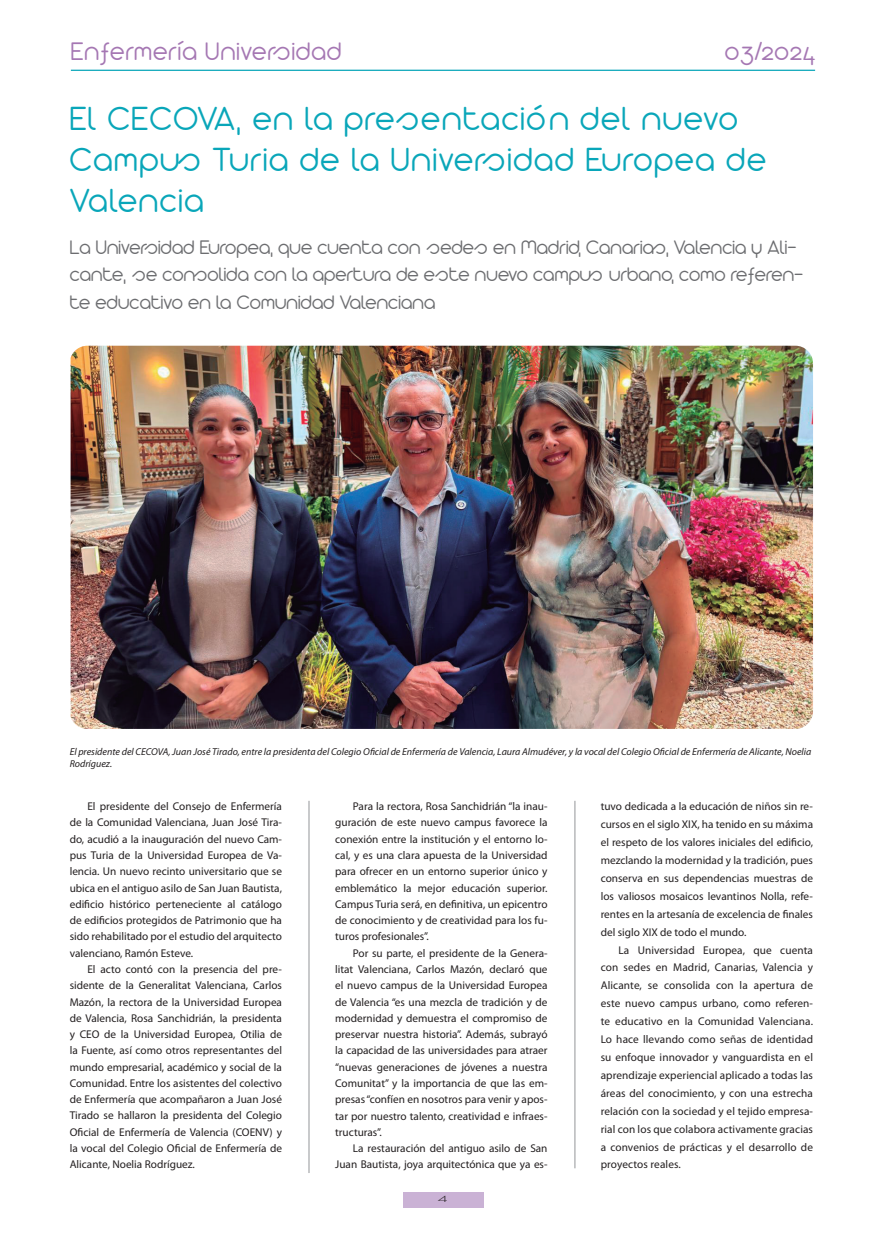
<style>
.page{position:relative;width:886px;height:1241px;background:#fff}
.page>*{position:absolute;margin:0;border:0;box-sizing:border-box;transform-origin:0 0}
.t1{font:300 36.25px/41.2px "Arista 2.0 Alternate";letter-spacing:.05em;color:#09a6b9}
.t2{font:300 27.5px "Arista 2.0 Alternate";letter-spacing:.04em;color:#a577b3}
.t3{font:300 21.25px/27.5px "Arista 2.0 Alternate";letter-spacing:.01em;color:#6c6d70}
.t4{font:11.25px/16.2px "Myriad Pro";color:#231f20;text-align:justify}
.t5{font:italic 10px/12px "Myriad Pro";color:#231f20}
.t6{font:300 8.12px "Futura";color:#231f20;scale:2 1}
</style>
<div class="page">
<hr style="left:71px;top:70px;width:744px;height:1px;background:#09a6b9">
<div style="left:403px;top:1192px;width:80px;height:15px;background:#cab2d5"></div>
<hr style="left:309px;top:800px;width:1px;height:372px;background:#939598">
<img style="left:71px;top:345px;width:742px;height:383px">
<hr style="left:575px;top:800px;width:1px;height:368px;background:#939598">
<h2 class="t2" style="left:71px;top:35px;width:272px">Enfermería Universidad</h2>
<h2 class="t2" style="left:725px;top:35px;width:92px">03/2024</h2>
<h1 class="t1" style="left:70px;top:97px;width:698px">El CECOVA, en la presentación del nuevo<br>Campus Turia de la Universidad Europea de<br>Valencia</h1>
<h3 class="t3" style="left:70px;top:233px;width:735px">La Universidad Europea, que cuenta con sedes en Madrid, Canarias, Valencia y Ali&shy;cante, se consolida con la apertura de este nuevo campus urbano, como referen&shy;te educativo en la Comunidad Valenciana</h3>
<p class="t5" style="left:70px;top:745px;width:743px">El presidente del CECOVA, Juan José Tirado, entre la presidenta del Colegio Oficial de Enfermería de Valencia, Laura Almudéver, y la vocal del Colegio Oficial de Enfermería de Alicante, Noelia<br>Rodríguez.</p>
<p class="t4" style="left:70px;top:798px;width:214px;text-indent:18px">El presidente del Consejo de Enfermería de la Comunidad Valenciana, Juan José Tira&shy;do, acudió a la inauguración del nuevo Cam&shy;pus Turia de la Universidad Europea de Va&shy;lencia. Un nuevo recinto universitario que se ubica en el antiguo asilo de San Juan Bautista, edificio histórico perteneciente al catálogo de edificios protegidos de Patrimonio que ha sido rehabilitado por el estudio del arquitecto valenciano, Ramón Esteve.</p>
<p class="t4" style="left:70px;top:961px;width:214px;text-indent:18px">El acto contó con la presencia del pre&shy;sidente de la Generalitat Valenciana, Carlos Mazón, la rectora de la Universidad Europea de Valencia, Rosa Sanchidrián, la presidenta y CEO de la Universidad Europea, Otilia de la Fuente, así como otros representantes del mundo empresarial, académico y social de la Comunidad. Entre los asistentes del colectivo de Enfermería que acompañaron a Juan José Tirado se hallaron la presidenta del Colegio Oficial de Enfermería de Valencia (COENV) y la vocal del Colegio Oficial de Enfermería de Alicante, Noelia Rodríguez.</p>
<p class="t4" style="left:335px;top:798px;width:214px;text-indent:18px">Para la rectora, Rosa Sanchidrián “la inau&shy;guración de este nuevo campus favorece la conexión entre la institución y el entorno lo&shy;cal, y es una clara apuesta de la Universidad para ofrecer en un entorno superior único y emblemático la mejor educación superior.<br>Campus Turia será, en definitiva, un epicentro de conocimiento y de creatividad para los fu&shy;turos profesionales”.</p>
<p class="t4" style="left:335px;top:944px;width:214px;text-indent:18px">Por su parte, el presidente de la Genera&shy;litat Valenciana, Carlos Mazón, declaró que el nuevo campus de la Universidad Europea de Valencia “es una mezcla de tradición y de modernidad y demuestra el compromiso de preservar nuestra historia”. Además, subrayó la capacidad de las universidades para atraer “nuevas generaciones de jóvenes a nuestra Comunitat” y la importancia de que las em&shy;presas “confíen en nosotros para venir y apos&shy;tar por nuestro talento, creatividad e infraes&shy;tructuras”.</p>
<p class="t4" style="left:335px;top:1140px;width:214px;text-align:right">La restauración del antiguo asilo de San<br>Juan Bautista, joya arquitectónica que ya es-</p>
<p class="t6" style="left:438px;top:1193px;width:7px">4</p>
<p class="t4" style="left:601px;top:797px;width:214px;line-height:17.9px">tuvo dedicada a la educación de niños sin re&shy;cursos en el siglo XIX, ha tenido en su máxima el respeto de los valores iniciales del edificio, mezclando la modernidad y la tradición, pues conserva en sus dependencias muestras de los valiosos mosaicos levantinos Nolla, refe&shy;rentes en la artesanía de excelencia de finales del siglo XIX de todo el mundo.</p>
<p class="t4" style="left:601px;top:940px;width:214px;line-height:17.9px;text-indent:18px">La Universidad Europea, que cuenta con sedes en Madrid, Canarias, Valencia y Alicante, se consolida con la apertura de este nuevo campus urbano, como referen&shy;te educativo en la Comunidad Valenciana.<br>Lo hace llevando como señas de identidad su enfoque innovador y vanguardista en el aprendizaje experiencial aplicado a todas las áreas del conocimiento, y con una estrecha relación con la sociedad y el tejido empresa&shy;rial con los que colabora activamente gracias a convenios de prácticas y el desarrollo de proyectos reales.</p>
</div>
